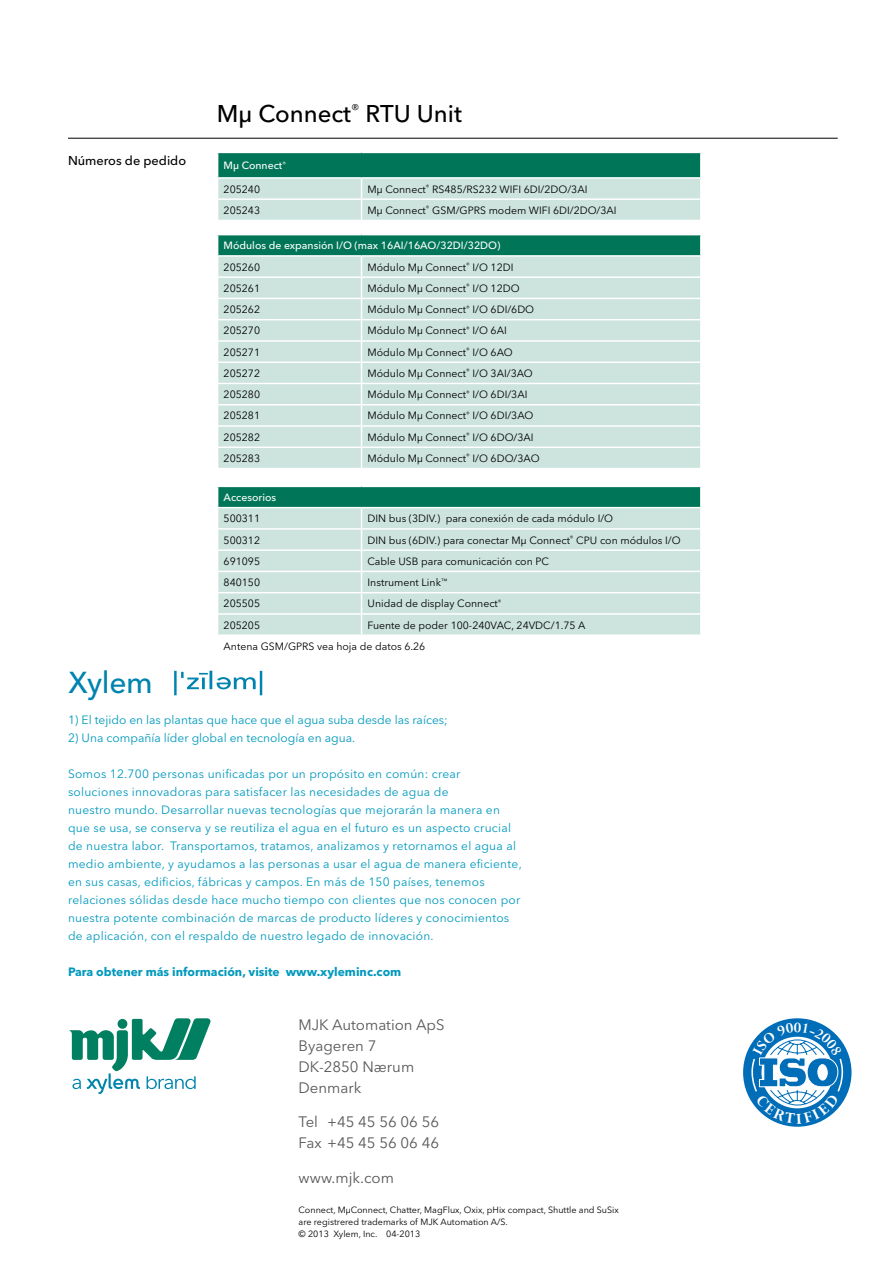
<style>
.page{position:relative;width:893px;height:1263px;background:#fff}
.page>*{position:absolute;margin:0;border:0;box-sizing:border-box;transform-origin:0 0}
.t1{font:500 30px "Avenir Next LT Pro";letter-spacing:-.01em;color:#0084af}
.t2{font:500 24px "Avenir Next LT Pro";color:#000}
.t3{font:15px/21px "Avenir Next LT Pro";color:#58585a}
.t4{font:500 12.75px "Avenir Next LT Pro";color:#000}
.t5{font:12px/18px "Avenir Next LT Pro";letter-spacing:.02em;color:#0099bd}
.t6{font:12px "Avenir Next LT Pro";color:#0099bd}
.t7{font:700 12px "Avenir Next LT Pro";color:#0099bd}
.t8{font:10.5px/21.3px "Avenir Next LT Pro";color:#000}
.t9{font:500 10.5px "Avenir Next LT Pro";color:#fff}
.t10{font:9px/12px "Avenir Next LT Pro";color:#000}
</style>
<div class="page">
<hr style="left:68px;top:138px;width:770px;height:1px;background:#000">
<svg style="left:174px;top:671px;width:88px;height:24px"></svg>
<svg style="left:217px;top:153px;width:484px;height:481px;background:#b8d8d0"></svg>
<svg style="left:69px;top:1018px;width:142px;height:76px"></svg>
<div style="left:743px;top:1018px;width:108px;height:109px;border:18px solid #006db8;border-radius:50%"></div>
<svg style="left:752px;top:1022px;width:90px;height:101px"></svg>
<h2 class="t2" style="left:217px;top:99px;width:247px">Mµ Connect<sup>®</sup> RTU Unit</h2>
<p class="t4" style="left:68px;top:152px;width:120px">Números de pedido</p>
<p class="t9" style="left:224px;top:159px;width:64px">Mµ Connect<sup>®</sup></p>
<p class="t8" style="left:224px;top:178px;width:38px">205240</p>
<p class="t8" style="left:368px;top:178px;width:221px">Mµ Connect<sup>®</sup> RS485/RS232 WIFI 6DI/2DO/3AI</p>
<p class="t8" style="left:224px;top:199px;width:38px">205243</p>
<p class="t8" style="left:368px;top:199px;width:251px">Mµ Connect<sup>®</sup> GSM/GPRS modem WIFI 6DI/2DO/3AI</p>
<p class="t9" style="left:224px;top:239px;width:278px">Módulos de expansión I/O (max 16AI/16AO/32DI/32DO)</p>
<p class="t8" style="left:224px;top:256px;width:38px">205260</p>
<p class="t8" style="left:368px;top:256px;width:147px">Módulo Mµ Connect<sup>®</sup> I/O 12DI</p>
<p class="t8" style="left:224px;top:277px;width:38px">205261</p>
<p class="t8" style="left:368px;top:277px;width:154px">Módulo Mµ Connect<sup>®</sup> I/O 12DO</p>
<p class="t8" style="left:224px;top:299px;width:38px">205262</p>
<p class="t8" style="left:368px;top:299px;width:168px">Módulo Mµ Connect<sup>®</sup> I/O 6DI/6DO</p>
<p class="t8" style="left:224px;top:320px;width:38px">205270</p>
<p class="t8" style="left:368px;top:320px;width:141px">Módulo Mµ Connect<sup>®</sup> I/O 6AI</p>
<p class="t8" style="left:224px;top:341px;width:38px">205271</p>
<p class="t8" style="left:368px;top:341px;width:147px">Módulo Mµ Connect<sup>®</sup> I/O 6AO</p>
<p class="t8" style="left:224px;top:362px;width:38px">205272</p>
<p class="t8" style="left:368px;top:362px;width:167px">Módulo Mµ Connect<sup>®</sup> I/O 3AI/3AO</p>
<p class="t8" style="left:224px;top:384px;width:38px">205280</p>
<p class="t8" style="left:368px;top:384px;width:161px">Módulo Mµ Connect<sup>®</sup> I/O 6DI/3AI</p>
<p class="t8" style="left:224px;top:405px;width:38px">205281</p>
<p class="t8" style="left:368px;top:405px;width:167px">Módulo Mµ Connect<sup>®</sup> I/O 6DI/3AO</p>
<p class="t8" style="left:224px;top:426px;width:38px">205282</p>
<p class="t8" style="left:368px;top:426px;width:168px">Módulo Mµ Connect<sup>®</sup> I/O 6DO/3AI</p>
<p class="t8" style="left:224px;top:448px;width:38px">205283</p>
<p class="t8" style="left:368px;top:448px;width:174px">Módulo Mµ Connect<sup>®</sup> I/O 6DO/3AO</p>
<p class="t9" style="left:224px;top:491px;width:54px">Accesorios</p>
<p class="t8" style="left:224px;top:508px;width:38px">500311</p>
<p class="t8" style="left:368px;top:508px;width:247px">DIN bus (3DIV.) para conexión de cada módulo I/O</p>
<p class="t8" style="left:224px;top:529px;width:38px">500312</p>
<p class="t8" style="left:368px;top:529px;width:315px">DIN bus (6DIV.) para conectar Mµ Connect<sup>®</sup> CPU con módulos I/O</p>
<p class="t8" style="left:224px;top:550px;width:38px">691095</p>
<p class="t8" style="left:368px;top:550px;width:183px">Cable USB para comunicación con PC</p>
<p class="t8" style="left:224px;top:572px;width:38px">840150</p>
<p class="t8" style="left:368px;top:572px;width:81px">Instrument Link<sup>™</sup></p>
<p class="t8" style="left:224px;top:593px;width:38px">205505</p>
<p class="t8" style="left:368px;top:593px;width:136px">Unidad de display Connect<sup>®</sup></p>
<p class="t8" style="left:224px;top:614px;width:38px">205205</p>
<p class="t8" style="left:224px;top:614px;width:363px;text-indent:144px">Fuente de poder 100-240VAC, 24VDC/1.75 A<br>Antena GSM/GPRS vea hoja de datos 6.26</p>
<h1 class="t1" style="left:68px;top:665px;width:86px">Xylem</h1>
<p class="t6" style="left:68px;top:712px;width:381px">1) El tejido en las plantas que hace que el agua suba desde las raíces;</p>
<p class="t6" style="left:68px;top:730px;width:289px">2) Una compañía líder global en tecnología en agua.</p>
<p class="t5" style="left:68px;top:765px;width:455px">Somos 12.700 personas unificadas por un propósito en común: crear soluciones innovadoras para satisfacer las necesidades de agua de<br>nuestro mundo. Desarrollar nuevas tecnologías que mejorarán la manera en que se usa, se conserva y se reutiliza el agua en el futuro es un aspecto crucial de nuestra labor. Transportamos, tratamos, analizamos y retornamos el agua al medio ambiente, y ayudamos a las personas a usar el agua de manera eficiente, en sus casas, edificios, fábricas y campos. En más de 150 países, tenemos relaciones sólidas desde hace mucho tiempo con clientes que nos conocen por nuestra potente combinación de marcas de producto líderes y conocimientos de aplicación, con el respaldo de nuestro legado de innovación.</p>
<p class="t7" style="left:68px;top:964px;width:335px">Para obtener más información, visite www.xyleminc.com</p>
<h3 class="t3" style="left:299px;top:1014px;width:147px">MJK Automation ApS<br>Byageren 7<br>DK-2850 Nærum<br>Denmark</h3>
<h3 class="t3" style="left:299px;top:1111px;width:142px">Tel +45 45 56 06 56<br>Fax +45 45 56 06 46</h3>
<h3 class="t3" style="left:299px;top:1167px;width:97px">www.mjk.com</h3>
<p class="t10" style="left:299px;top:1204px;width:322px">Connect, MµConnect, Chatter, MagFlux, Oxix, pH ix compact, Shuttle and SuSix are registrered trademarks of MJK Automation A/S.<br>© 2013 Xylem, Inc. 04-2013</p>
</div>
